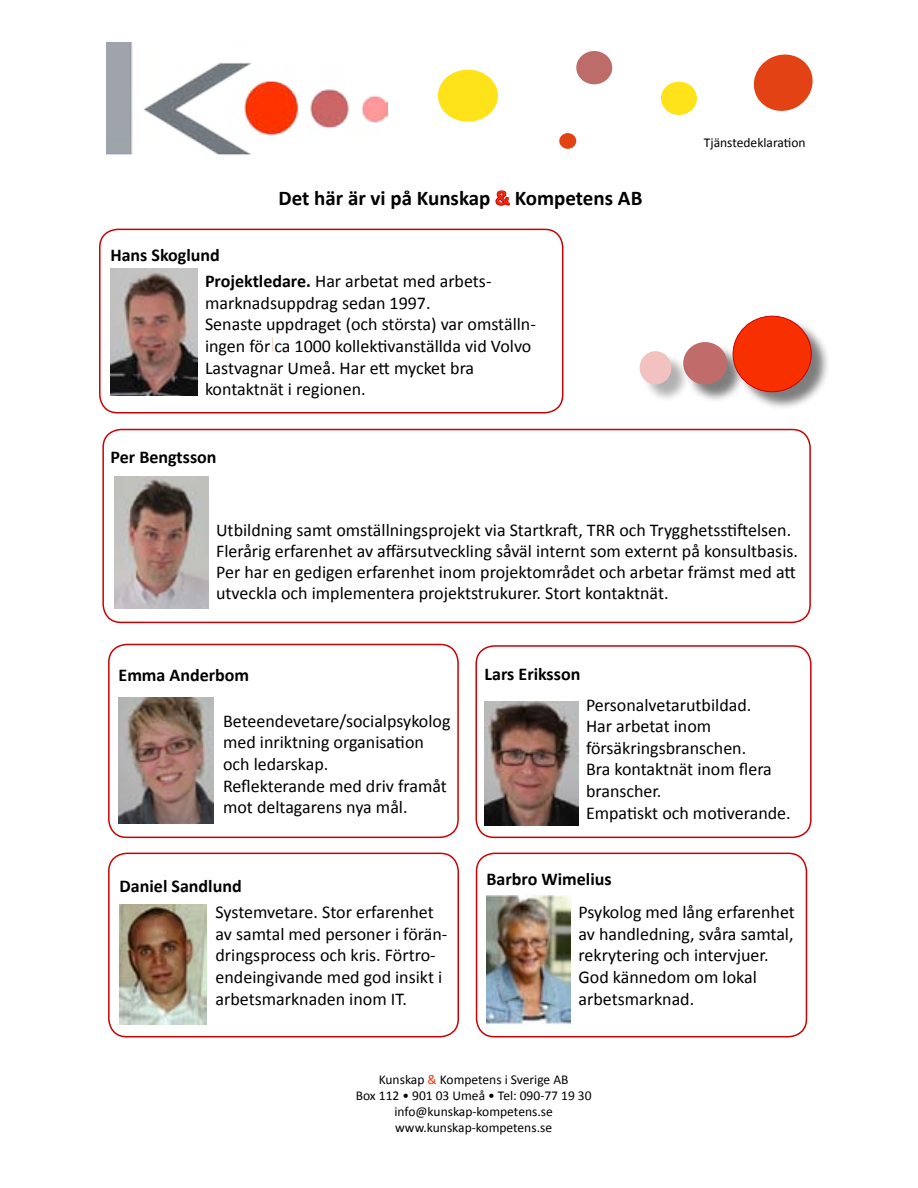
<style>
.page{position:relative;width:918px;height:1188px;background:#fff}
.page>*{position:absolute;margin:0;border:0;box-sizing:border-box;transform-origin:0 0}
.t1{font:700 21px "Calibri";color:#000}
.t2{font:18px/21.6px "Calibri";color:#000}
.t3{font:700 18px "Calibri";color:#000}
.t4{font:13.5px/16.2px "Calibri";color:#000;text-align:center}
.s1{color:#f83000}
.s2{font-weight:700}
</style>
<div class="page">
<div style="left:661px;top:82px;width:36px;height:33px;background:#fee21a;border-radius:50%"></div>
<svg style="left:753px;top:54px;width:60px;height:57px"></svg>
<div style="left:438px;top:70px;width:60px;height:52px;background:#fee21a;border-radius:50%"></div>
<div style="left:576px;top:51px;width:36px;height:33px;background:#be6c69;border-radius:50%"></div>
<div style="left:559px;top:133px;width:17px;height:16px;background:#e34215;border-radius:50%"></div>
<img style="left:106px;top:43px;width:281px;height:112px">
<svg style="left:495px;top:190px;width:15px;height:16px"></svg>
<div style="left:108px;top:644px;width:351px;height:194px;border:2px solid #cc0002;border-radius:18px"></div>
<img style="left:119px;top:698px;width:94px;height:126px">
<div style="left:108px;top:853px;width:351px;height:184px;border:2px solid #cc0002;border-radius:18px"></div>
<img style="left:120px;top:905px;width:87px;height:120px">
<div style="left:686px;top:345px;width:60px;height:58px;background:#000;opacity:.51"></div>
<div style="left:683px;top:342px;width:44px;height:42px;background:#bf6c6a;border-radius:50%"></div>
<div style="left:735px;top:319px;width:95px;height:91px;background:#000;opacity:.51"></div>
<div style="left:733px;top:316px;width:78px;height:76px;background:#f83000;border-radius:50%"></div>
<div style="left:733px;top:316px;width:79px;height:76px;border:1px solid #cc0002;border-radius:50%"></div>
<div style="left:642px;top:354px;width:48px;height:49px;background:#000;opacity:.51"></div>
<div style="left:640px;top:351px;width:31px;height:33px;background:#f2c2c0;border-radius:50%"></div>
<div style="left:476px;top:853px;width:331px;height:184px;border:2px solid #cc0002;border-radius:18px"></div>
<img style="left:487px;top:896px;width:84px;height:128px">
<div style="left:99px;top:229px;width:464px;height:185px;border:2px solid #cc0002;border-radius:18px"></div>
<img style="left:110px;top:268px;width:87px;height:128px">
<div style="left:475px;top:645px;width:337px;height:193px;border:2px solid #cc0002;border-radius:18px"></div>
<img style="left:485px;top:702px;width:93px;height:123px">
<div style="left:102px;top:429px;width:709px;height:194px;border:2px solid #cc0002;border-radius:18px"></div>
<img style="left:115px;top:476px;width:94px;height:133px">
<p class="t3" style="left:110px;top:244px;width:111px">Hans Skoglund</p>
<p class="t1" style="left:279px;top:185px;width:365px">Det här är vi på Kunskap <span class="s1">&amp;</span> Kompetens AB</p>
<p class="t2" style="left:205px;top:270px;width:332px"><span class="s2">Projektledare.</span> Har arbetat med arbets&shy;marknadsuppdrag sedan 1997.<br>Senaste uppdraget (och största) var omställn&shy;ingen för ca 1000 kollektivanställda vid Volvo Lastvagnar Umeå. Har ett mycket bra kontaktnät i regionen.</p>
<p class="t3" style="left:111px;top:446px;width:107px">Per Bengtsson</p>
<p class="t4" style="left:704px;top:134px;width:103px">Tjänstedeklaration</p>
<p class="t2" style="left:216px;top:519px;width:583px;line-height:21px">Utbildning samt omställningsprojekt via Startkraft, TRR och Trygghetsstiftelsen.<br>Flerårig erfarenhet av affärsutveckling såväl internt som externt på konsultbasis.<br>Per har en gedigen erfarenhet inom projektområdet och arbetar främst med att utveckla och implementera projektstrukurer. Stort kontaktnät.</p>
<p class="t3" style="left:119px;top:664px;width:132px">Emma Anderbom</p>
<p class="t2" style="left:223px;top:709px;width:229px">Beteendevetare/socialpsykolog med inriktning organisation och ledarskap.<br>Reflekterande med driv framåt mot deltagarens nya mål.</p>
<p class="t3" style="left:120px;top:874px;width:124px">Daniel Sandlund</p>
<p class="t2" style="left:216px;top:901px;width:233px">Systemvetare. Stor erfarenhet av samtal med personer i förän&shy;dringsprocess och kris. Förtro&shy;endeingivande med god insikt i arbetsmarknaden inom IT.</p>
<p class="t3" style="left:485px;top:663px;width:97px">Lars Eriksson</p>
<p class="t2" style="left:586px;top:693px;width:206px">Personalvetarutbildad.<br>Har arbetat inom försäkringsbranschen.<br>Bra kontaktnät inom flera branscher.<br>Empatiskt och motiverande.</p>
<p class="t3" style="left:487px;top:868px;width:127px">Barbro Wimelius</p>
<p class="t2" style="left:578px;top:901px;width:218px">Psykolog med lång erfarenhet av handledning, svåra samtal, rekrytering och intervjuer.<br>God kännedom om lokal arbetsmarknad.</p>
<p class="t4" style="left:356px;top:1071px;width:237px">Kunskap <span class="s1">&amp;</span> Kompetens i Sverige AB<br>Box 112 • 901 03 Umeå • Tel: 090-77 19 30 info@kunskap-kompetens.se www.kunskap-kompetens.se</p>
</div>
